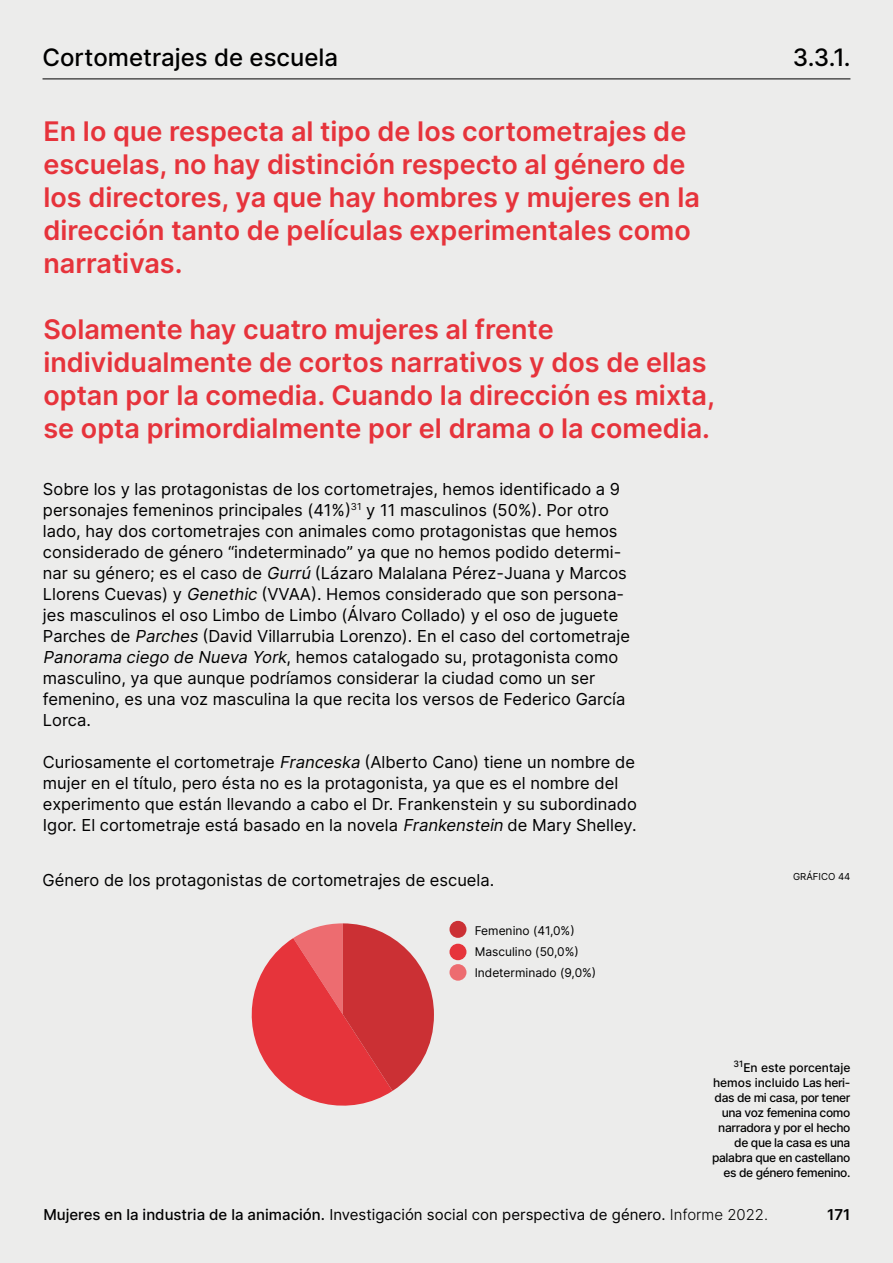
<style>
.page{position:relative;width:893px;height:1263px;background:#ececeb}
.page>*{position:absolute;margin:0;border:0;box-sizing:border-box;transform-origin:0 0}
.t1{font:600 27px/33px "Inter";color:#e6333b}
.t2{font:500 24px "Inter";color:#000}
.t3{font:16.5px/21px "Inter";color:#000}
.t4{font:15px "Inter";color:#000}
.t5{font:600 15px "Inter";color:#000}
.t6{font:500 12px/15px "Inter";letter-spacing:-.03em;color:#000;text-align:right}
.t7{font:12px/21px "Inter";color:#000}
.t8{font:9.6px "Inter";color:#000}
.s1{font-style:italic}
.s2{font-weight:500}
.s3{font-weight:300}
</style>
<div class="page">
<hr style="left:43px;top:79px;width:807px;height:1px;background:#000">
<div style="left:449px;top:944px;width:17px;height:16px;background:#e6343b;border-radius:50%"></div>
<div style="left:449px;top:964px;width:17px;height:17px;background:#ed6c70;border-radius:50%"></div>
<div style="left:449px;top:921px;width:17px;height:17px;background:#cb3034;border-radius:50%"></div>
<svg style="left:251px;top:923px;width:183px;height:183px"></svg>
<h2 class="t2" style="left:43px;top:39px;width:297px">Cortometrajes de escuela</h2>
<h2 class="t2" style="left:793px;top:39px;width:59px">3.3.1.</h2>
<h1 class="t1" style="left:43px;top:114px;width:658px">En lo que respecta al tipo de los cortometrajes de escuelas, no hay distinción respecto al género de los directores, ya que hay hombres y mujeres en la dirección tanto de películas experimentales como narrativas.</h1>
<h1 class="t1" style="left:43px;top:312px;width:673px">Solamente hay cuatro mujeres al frente individualmente de cortos narrativos y dos de ellas optan por la comedia. Cuando la dirección es mixta, se opta primordialmente por el drama o la comedia.</h1>
<p class="t3" style="left:43px;top:478px;width:588px">Sobre los y las protagonistas de los cortometrajes, hemos identificado a 9 personajes femeninos principales (41%)<sup>31</sup> y 11 masculinos (50%). Por otro lado, hay dos cortometrajes con animales como protagonistas que hemos considerado de género “indeterminado” ya que no hemos podido determi&shy;nar su género; es el caso de <span class="s1">Gurrú</span> (Lázaro Malalana Pérez-Juana y Marcos Llorens Cuevas) y <span class="s1">Genethic</span> (VVAA). Hemos considerado que son persona&shy;jes masculinos el oso Limbo de Limbo (Álvaro Collado) y el oso de juguete Parches de <span class="s1">Parches</span> (David Villarrubia Lorenzo). En el caso del cortometraje <span class="s1">Panorama ciego de Nueva York</span>, hemos catalogado su, protagonista como masculino, ya que aunque podríamos considerar la ciudad como un ser femenino, es una voz masculina la que recita los versos de Federico García Lorca.</p>
<p class="t3" style="left:43px;top:751px;width:595px">Curiosamente el cortometraje <span class="s1">Franceska</span> (Alberto Cano) tiene un nombre de mujer en el título, pero ésta no es la protagonista, ya que es el nombre del experimento que están llevando a cabo el Dr. Frankenstein y su subordinado Igor. El cortometraje está basado en la novela <span class="s1">Frankenstein</span> de Mary Shelley.</p>
<p class="t3" style="left:43px;top:869px;width:453px">Género de los protagonistas de cortometrajes de escuela.</p>
<p class="t8" style="left:793px;top:869px;width:59px">GRÁFICO 44</p>
<p class="t7" style="left:475px;top:919px;width:123px">Femenino (41,0%)<br>Masculino (50,0%)<br>Indeterminado (9,0%)</p>
<p class="t6" style="left:712px;top:1059px;width:140px"><sup>31</sup>En este porcentaje hemos incluido Las heri&shy;das de mi casa, por tener una voz femenina como narradora y por el hecho de que la casa es una palabra que en castellano es de género femenino.</p>
<p class="t4" style="left:43px;top:1204px;width:726px"><span class="s2">Mujeres en la industria de la animación.</span> Investigación social con perspectiva de género. <span class="s3">Informe 2022.</span></p>
<p class="t5" style="left:827px;top:1204px;width:25px">171</p>
</div>
